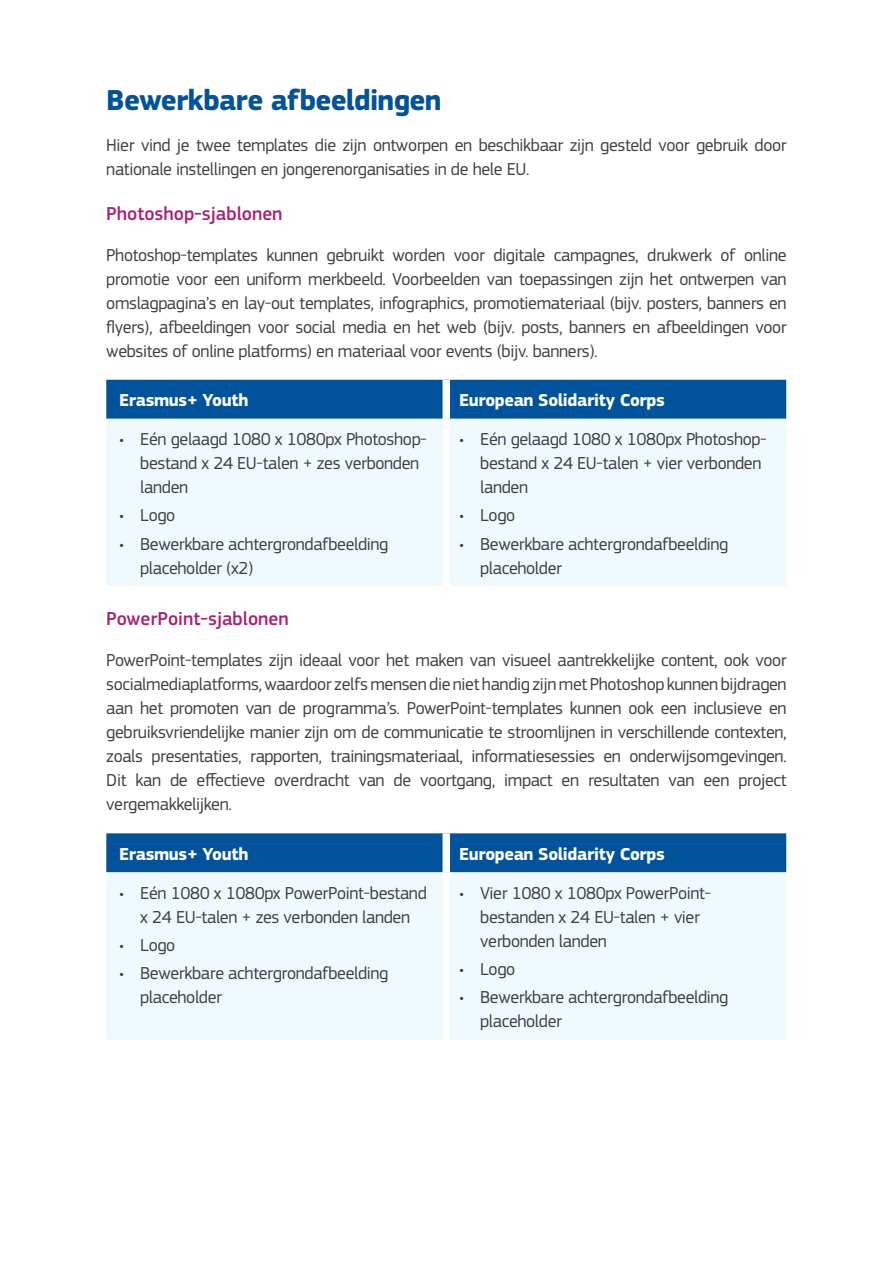
<style>
.page{position:relative;width:893px;height:1263px;background:#fff}
.page>*{position:absolute;margin:0;border:0;box-sizing:border-box;transform-origin:0 0}
.t1{font:700 30px "EC Square Sans Pro";letter-spacing:-.025em;color:#00529a}
.t2{font:500 19.5px "EC Square Sans Pro";color:#a82274}
.t3{font:18px/24px "EC Square Sans Pro";letter-spacing:-.02em;color:#414042}
.t4{font:700 18px "EC Square Sans Pro";letter-spacing:-.02em;color:#fff}
</style>
<div class="page">
<div style="left:106px;top:380px;width:680px;height:39px;background:#00529a"></div>
<div style="left:106px;top:419px;width:680px;height:167px;background:#eff9fe"></div>
<div style="left:442px;top:380px;width:8px;height:39px;background:#fff"></div>
<div style="left:442px;top:419px;width:8px;height:167px;background:#fff"></div>
<div style="left:106px;top:833px;width:680px;height:39px;background:#00529a"></div>
<div style="left:106px;top:872px;width:680px;height:168px;background:#eff9fe"></div>
<div style="left:442px;top:833px;width:8px;height:39px;background:#fff"></div>
<div style="left:442px;top:872px;width:8px;height:168px;background:#fff"></div>
<h1 class="t1" style="left:106px;top:82px;width:337px">Bewerkbare afbeeldingen</h1>
<p class="t3" style="left:106px;top:133px;width:682px">Hier vind je twee templates die zijn ontworpen en beschikbaar zijn gesteld voor gebruik door nationale instellingen en jongerenorganisaties in de hele EU.</p>
<p class="t2" style="left:106px;top:202px;width:178px">Photoshop-sjablonen</p>
<p class="t3" style="left:106px;top:243px;width:682px;text-align:justify">Photoshop-templates kunnen gebruikt worden voor digitale campagnes, drukwerk of online promotie voor een uniform merkbeeld. Voorbeelden van toepassingen zijn het ontwerpen van omslagpagina’s en lay-out templates, infographics, promotiemateriaal (bijv. posters, banners en flyers), afbeeldingen voor social media en het web (bijv. posts, banners en afbeeldingen voor websites of online platforms) en materiaal voor events (bijv. banners).</p>
<p class="t4" style="left:119px;top:389px;width:131px">Erasmus+ Youth</p>
<p class="t4" style="left:459px;top:389px;width:207px">European Solidarity Corps</p>
<p class="t3" style="left:140px;top:427px;width:288px;text-indent:-21px">• Eén gelaagd 1080 x 1080px Photoshop&shy;bestand x 24 EU-talen + zes verbonden landen</p>
<p class="t3" style="left:119px;top:503px;width:58px">• Logo</p>
<p class="t3" style="left:140px;top:532px;width:250px;text-indent:-21px">• Bewerkbare achtergrondafbeelding placeholder (x2)</p>
<p class="t3" style="left:480px;top:427px;width:288px;text-indent:-21px">• Eén gelaagd 1080 x 1080px Photoshop&shy;bestand x 24 EU-talen + vier verbonden landen</p>
<p class="t3" style="left:459px;top:503px;width:58px">• Logo</p>
<p class="t3" style="left:480px;top:532px;width:250px;text-indent:-21px">• Bewerkbare achtergrondafbeelding placeholder</p>
<p class="t2" style="left:106px;top:607px;width:184px">PowerPoint-sjablonen</p>
<p class="t3" style="left:106px;top:648px;width:682px;text-align:justify">PowerPoint-templates zijn ideaal voor het maken van visueel aantrekkelijke content, ook voor socialmediaplatforms, waardoor zelfs mensen die niet handig zijn met Photoshop kunnen bijdragen aan het promoten van de programma’s. PowerPoint-templates kunnen ook een inclusieve en gebruiksvriendelijke manier zijn om de communicatie te stroomlijnen in verschillende contexten, zoals presentaties, rapporten, trainingsmateriaal, informatiesessies en onderwijsomgevingen.<br>Dit kan de effectieve overdracht van de voortgang, impact en resultaten van een project vergemakkelijken.</p>
<p class="t4" style="left:119px;top:843px;width:131px">Erasmus+ Youth</p>
<p class="t4" style="left:459px;top:843px;width:207px">European Solidarity Corps</p>
<p class="t3" style="left:119px;top:881px;width:309px;text-align:center">• Eén 1080 x 1080px PowerPoint-bestand x 24 EU-talen + zes verbonden landen</p>
<p class="t3" style="left:119px;top:933px;width:58px">• Logo</p>
<p class="t3" style="left:140px;top:961px;width:250px;text-indent:-21px">• Bewerkbare achtergrondafbeelding placeholder</p>
<p class="t3" style="left:480px;top:881px;width:232px;text-indent:-21px">• Vier 1080 x 1080px PowerPoint&shy;bestanden x 24 EU-talen + vier verbonden landen</p>
<p class="t3" style="left:459px;top:957px;width:58px">• Logo</p>
<p class="t3" style="left:480px;top:985px;width:250px;text-indent:-21px">• Bewerkbare achtergrondafbeelding placeholder</p>
</div>
